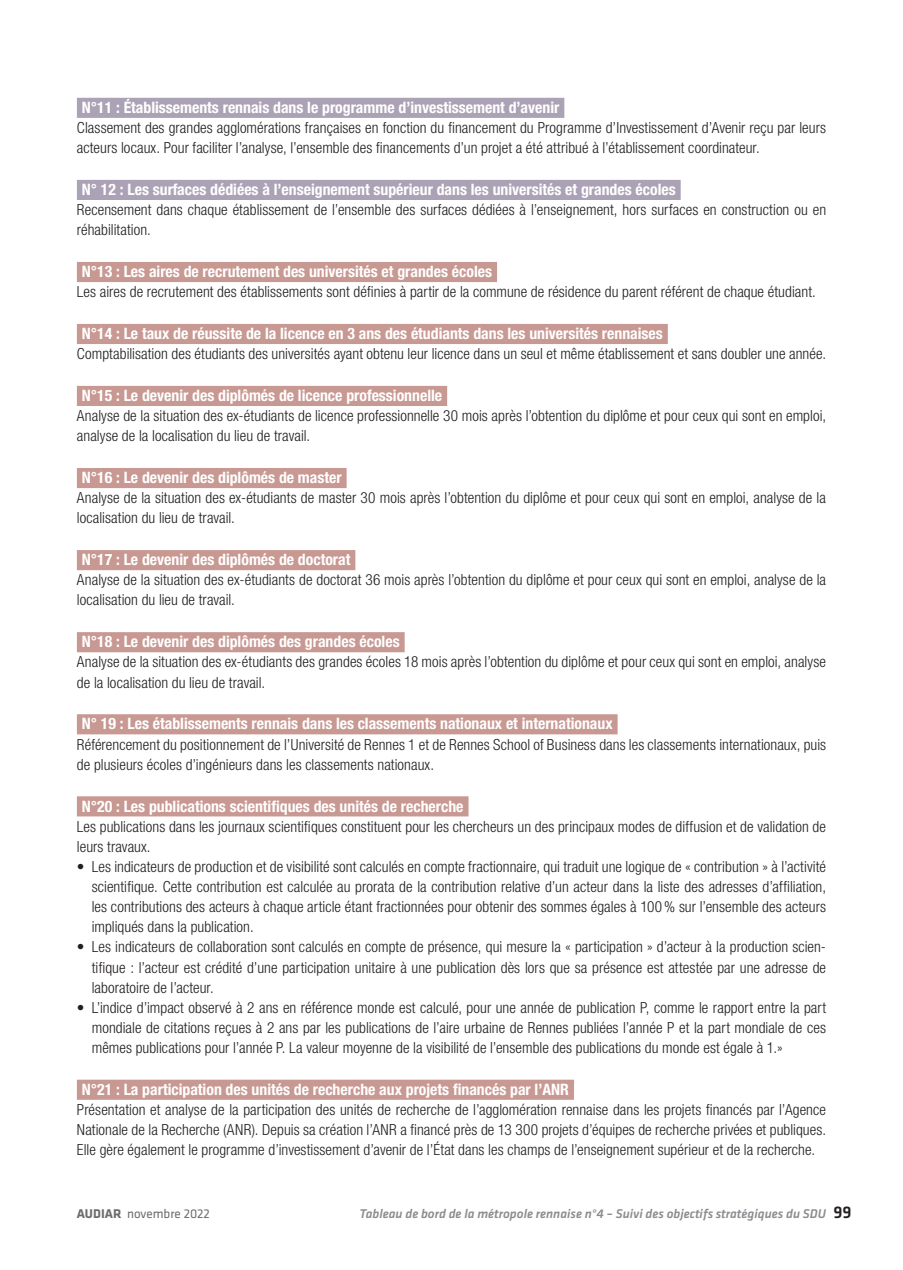
<style>
.page{position:relative;width:903px;height:1270px;background:#fff}
.page>*{position:absolute;margin:0;border:0;box-sizing:border-box;transform-origin:0 0}
.indicateur_nom_P1{font:700 condensed 15.75px "Helvetica Neue LT Std";color:#fff}
.indicateur_nom_P0{font:700 condensed 15.75px "Helvetica Neue LT Std";color:#fff}
.indicateurs_texte{font:300 condensed 15.4px/20.1px "Helvetica Neue LT Std";letter-spacing:.005em;color:#231f20}
.indicateurs_texte_re{font:300 condensed 15.4px/20.1px "Helvetica Neue LT Std";letter-spacing:.005em;color:#231f20;text-align:justify}
.t1{font:italic 500 13.12px "Klavika";color:#8a8c8f}
.t2{font:13.12px "Klavika";color:#6c6d70}
.s1{font-weight:700}
.s2{font-style:normal;font-size:17.5px;color:#231f20}
</style>
<div class="page">
<div style="left:77px;top:98px;width:487px;height:20px;background:#aca2b6"></div>
<div style="left:77px;top:180px;width:604px;height:20px;background:#aca2b6"></div>
<div style="left:77px;top:262px;width:420px;height:20px;background:#c89892"></div>
<div style="left:77px;top:324px;width:591px;height:20px;background:#c89892"></div>
<div style="left:77px;top:386px;width:370px;height:20px;background:#c89892"></div>
<div style="left:77px;top:468px;width:270px;height:20px;background:#c89892"></div>
<div style="left:77px;top:550px;width:278px;height:20px;background:#c89892"></div>
<div style="left:77px;top:632px;width:328px;height:20px;background:#c89892"></div>
<div style="left:77px;top:714px;width:541px;height:20px;background:#c89892"></div>
<div style="left:77px;top:796px;width:391px;height:20px;background:#c89892"></div>
<div style="left:77px;top:1080px;width:497px;height:20px;background:#c89892"></div>
<p class="indicateur_nom_P0" style="left:82px;top:98px;width:479px">N°11 : Établissements rennais dans le programme d’investissement d’avenir</p>
<p class="indicateurs_texte" style="left:77px;top:117px;width:751px">Classement des grandes agglomérations françaises en fonction du financement du Programme d’Investissement d’Avenir reçu par leurs acteurs locaux. Pour faciliter l’analyse, l’ensemble des financements d’un projet a été attribué à l’établissement coordinateur.</p>
<p class="indicateur_nom_P0" style="left:82px;top:180px;width:595px">N° 12 : Les surfaces dédiées à l’enseignement supérieur dans les universités et grandes écoles</p>
<p class="indicateurs_texte" style="left:77px;top:200px;width:751px">Recensement dans chaque établissement de l’ensemble des surfaces dédiées à l’enseignement, hors surfaces en construction ou en réhabilitation.</p>
<p class="indicateur_nom_P1" style="left:82px;top:262px;width:412px">N°13 : Les aires de recrutement des universités et grandes écoles</p>
<p class="indicateurs_texte" style="left:77px;top:282px;width:740px">Les aires de recrutement des établissements sont définies à partir de la commune de résidence du parent référent de chaque étudiant.</p>
<p class="indicateur_nom_P1" style="left:82px;top:324px;width:582px">N°14 : Le taux de réussite de la licence en 3 ans des étudiants dans les universités rennaises</p>
<p class="indicateurs_texte" style="left:77px;top:344px;width:751px">Comptabilisation des étudiants des universités ayant obtenu leur licence dans un seul et même établissement et sans doubler une année.</p>
<p class="indicateur_nom_P1" style="left:82px;top:386px;width:362px">N°15 : Le devenir des diplômés de licence professionnelle</p>
<p class="indicateurs_texte" style="left:77px;top:406px;width:751px">Analyse de la situation des ex-étudiants de licence professionnelle 30 mois après l’obtention du diplôme et pour ceux qui sont en emploi, analyse de la localisation du lieu de travail.</p>
<p class="indicateur_nom_P1" style="left:82px;top:468px;width:261px">N°16 : Le devenir des diplômés de master</p>
<p class="indicateurs_texte" style="left:77px;top:488px;width:750px">Analyse de la situation des ex-étudiants de master 30 mois après l’obtention du diplôme et pour ceux qui sont en emploi, analyse de la localisation du lieu de travail.</p>
<p class="indicateur_nom_P1" style="left:82px;top:550px;width:270px">N°17 : Le devenir des diplômés de doctorat</p>
<p class="indicateurs_texte" style="left:77px;top:570px;width:751px">Analyse de la situation des ex-étudiants de doctorat 36 mois après l’obtention du diplôme et pour ceux qui sont en emploi, analyse de la localisation du lieu de travail.</p>
<p class="indicateur_nom_P1" style="left:82px;top:632px;width:319px">N°18 : Le devenir des diplômés des grandes écoles</p>
<p class="indicateurs_texte" style="left:77px;top:652px;width:750px">Analyse de la situation des ex-étudiants des grandes écoles 18 mois après l’obtention du diplôme et pour ceux qui sont en emploi, analyse de la localisation du lieu de travail.</p>
<p class="indicateur_nom_P1" style="left:82px;top:714px;width:532px">N° 19 : Les établissements rennais dans les classements nationaux et internationaux</p>
<p class="indicateurs_texte" style="left:77px;top:734px;width:751px">Référencement du positionnement de l’Université de Rennes 1 et de Rennes School of Business dans les classements internationaux, puis de plusieurs écoles d’ingénieurs dans les classements nationaux.</p>
<p class="indicateur_nom_P1" style="left:82px;top:796px;width:383px">N°20 : Les publications scientifiques des unités de recherche</p>
<p class="indicateurs_texte" style="left:77px;top:816px;width:751px">Les publications dans les journaux scientifiques constituent pour les chercheurs un des principaux modes de diffusion et de validation de leurs travaux.</p>
<p class="indicateurs_texte_re" style="left:92px;top:856px;width:736px;text-indent:-15px">• Les indicateurs de production et de visibilité sont calculés en compte fractionnaire, qui traduit une logique de « contribution » à l’activité scientifique. Cette contribution est calculée au prorata de la contribution relative d’un acteur dans la liste des adresses d’affiliation, les contributions des acteurs à chaque article étant fractionnées pour obtenir des sommes égales à 100% sur l’ensemble des acteurs impliqués dans la publication.</p>
<p class="indicateurs_texte_re" style="left:92px;top:937px;width:736px;text-indent:-15px">• Les indicateurs de collaboration sont calculés en compte de présence, qui mesure la « participation » d’acteur à la production scien&shy;tifique : l’acteur est crédité d’une participation unitaire à une publication dès lors que sa présence est attestée par une adresse de laboratoire de l’acteur.</p>
<p class="indicateurs_texte_re" style="left:92px;top:997px;width:736px;text-indent:-15px">• L’indice d’impact observé à 2 ans en référence monde est calculé, pour une année de publication P, comme le rapport entre la part mondiale de citations reçues à 2 ans par les publications de l’aire urbaine de Rennes publiées l’année P et la part mondiale de ces mêmes publications pour l’année P. La valeur moyenne de la visibilité de l’ensemble des publications du monde est égale à 1.»</p>
<p class="indicateur_nom_P1" style="left:82px;top:1080px;width:489px">N°21 : La participation des unités de recherche aux projets financés par l’ANR</p>
<p class="indicateurs_texte" style="left:77px;top:1099px;width:751px;text-align:justify">Présentation et analyse de la participation des unités de recherche de l’agglomération rennaise dans les projets financés par l’Agence Nationale de la Recherche (ANR). Depuis sa création l’ANR a financé près de 13 300 projets d’équipes de recherche privées et publiques.<br>Elle gère également le programme d’investissement d’avenir de l’État dans les champs de l’enseignement supérieur et de la recherche.</p>
<p class="t2" style="left:77px;top:1206px;width:135px"><span class="s1">AUDIAR</span> novembre 2022</p>
<p class="t1" style="left:360px;top:1206px;width:493px">Tableau de bord de la métropole rennaise n°4 – Suivi des objectifs stratégiques du SDU <span class="s2">99</span></p>
</div>
